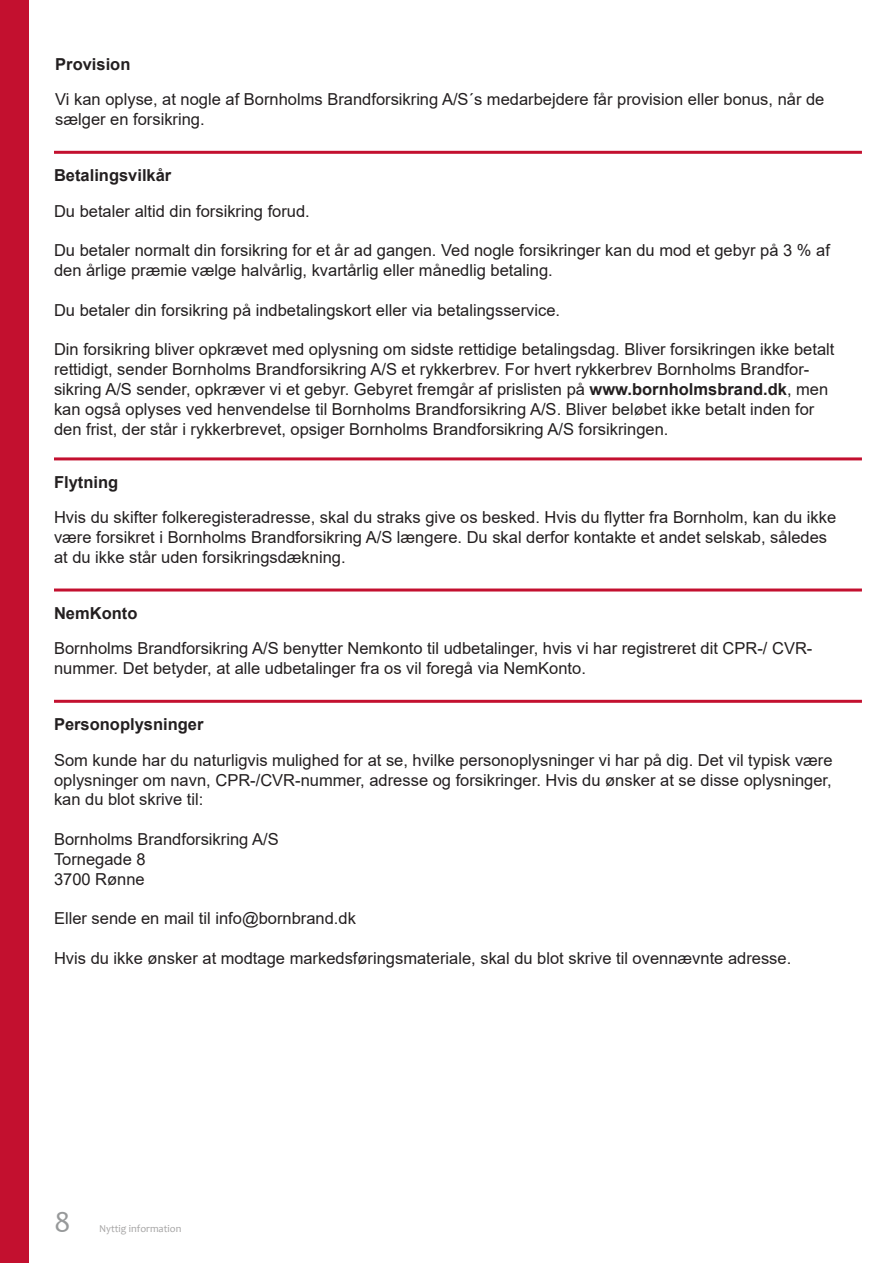
<style>
.page{position:relative;width:893px;height:1263px;background:#fff}
.page>*{position:absolute;margin:0;border:0;box-sizing:border-box;transform-origin:0 0}
.t1{font:30px "Candara";color:#97999a}
.t2{font:16.5px/19.8px "Arial";color:#231f20}
.Afsnitsformat_1{font:700 16.5px "Arial";color:#231f20}
.t3{font:10.5px "Candara";color:#a5a4a4}
.s1{font-weight:700}
</style>
<div class="page">
<div style="left:0;top:0;width:29px;height:1263px;background:#c3102f"></div>
<hr style="left:54px;top:151px;width:808px;height:3px;background:#c3102f">
<hr style="left:54px;top:457px;width:808px;height:3px;background:#c3102f">
<hr style="left:54px;top:588px;width:808px;height:3px;background:#c3102f">
<hr style="left:54px;top:700px;width:808px;height:3px;background:#c3102f">
<p class="Afsnitsformat_1" style="left:55px;top:52px;width:77px">Provision</p>
<p class="t2" style="left:55px;top:90px;width:771px">Vi kan oplyse, at nogle af Bornholms Brandforsikring A/S´s medarbejdere får provision eller bonus, når de sælger en forsikring.</p>
<p class="Afsnitsformat_1" style="left:54px;top:164px;width:119px">Betalingsvilkår</p>
<p class="t2" style="left:54px;top:201px;width:257px">Du betaler altid din forsikring forud.</p>
<p class="t2" style="left:54px;top:241px;width:777px">Du betaler normalt din forsikring for et år ad gangen. Ved nogle forsikringer kan du mod et gebyr på 3 % af den årlige præmie vælge halvårlig, kvartårlig eller månedlig betaling.</p>
<p class="t2" style="left:54px;top:300px;width:508px">Du betaler din forsikring på indbetalingskort eller via betalingsservice.</p>
<p class="t2" style="left:54px;top:340px;width:782px">Din forsikring bliver opkrævet med oplysning om sidste rettidige betalingsdag. Bliver forsikringen ikke betalt rettidigt, sender Bornholms Brandforsikring A/S et rykkerbrev. For hvert rykkerbrev Bornholms Brandfor&shy;sikring A/S sender, opkræver vi et gebyr. Gebyret fremgår af prislisten på <span class="s1">www.bornholmsbrand.dk</span>, men kan også oplyses ved henvendelse til Bornholms Brandforsikring A/S. Bliver beløbet ikke betalt inden for den frist, der står i rykkerbrevet, opsiger Bornholms Brandforsikring A/S forsikringen.</p>
<p class="Afsnitsformat_1" style="left:54px;top:470px;width:66px">Flytning</p>
<p class="t2" style="left:54px;top:508px;width:784px">Hvis du skifter folkeregisteradresse, skal du straks give os besked. Hvis du flytter fra Bornholm, kan du ikke være forsikret i Bornholms Brandforsikring A/S længere. Du skal derfor kontakte et andet selskab, således at du ikke står uden forsikringsdækning.</p>
<p class="Afsnitsformat_1" style="left:54px;top:601px;width:85px">NemKonto</p>
<p class="t2" style="left:54px;top:639px;width:760px">Bornholms Brandforsikring A/S benytter Nemkonto til udbetalinger, hvis vi har registreret dit CPR-/ CVR&shy;nummer. Det betyder, at alle udbetalinger fra os vil foregå via NemKonto.</p>
<p class="Afsnitsformat_1" style="left:54px;top:713px;width:151px">Personoplysninger</p>
<p class="t2" style="left:54px;top:750px;width:780px;text-align:justify">Som kunde har du naturligvis mulighed for at se, hvilke personoplysninger vi har på dig. Det vil typisk være oplysninger om navn, CPR-/CVR-nummer, adresse og forsikringer. Hvis du ønsker at se disse oplysninger, kan du blot skrive til:</p>
<p class="t2" style="left:54px;top:829px;width:226px">Bornholms Brandforsikring A/S</p>
<p class="t2" style="left:54px;top:849px;width:93px">Tornegade 8</p>
<p class="t2" style="left:54px;top:869px;width:92px">3700 Rønne</p>
<p class="t2" style="left:54px;top:908px;width:303px">Eller sende en mail til info@bornbrand.dk</p>
<p class="t2" style="left:54px;top:948px;width:739px">Hvis du ikke ønsker at modtage markedsføringsmateriale, skal du blot skrive til ovennævnte adresse.</p>
<h1 class="t1" style="left:54px;top:1203px;width:18px">8</h1>
<p class="t3" style="left:99px;top:1221px;width:84px">Nyttig information</p>
</div>
